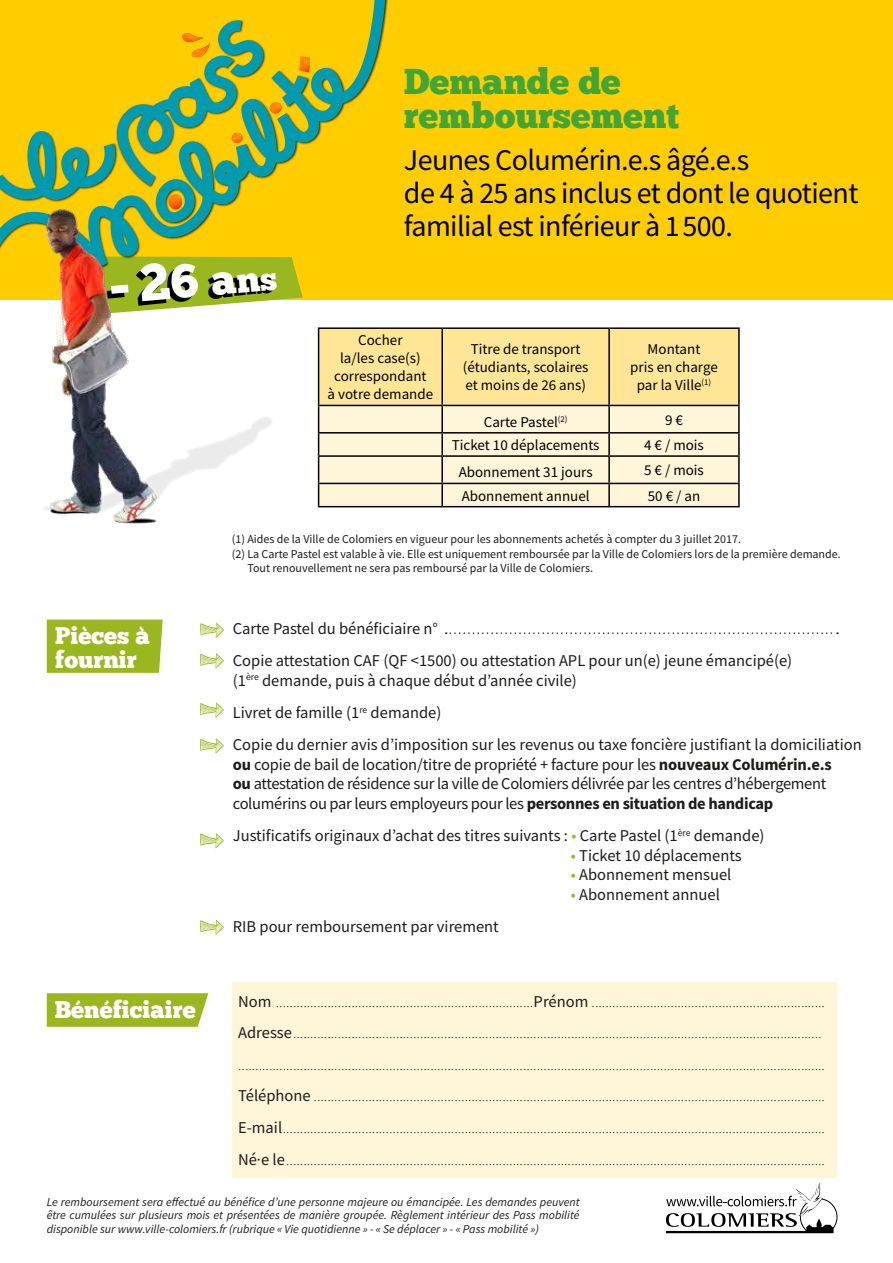
<style>
.page{position:relative;width:893px;height:1263px;background:#fff}
.page>*{position:absolute;margin:0;border:0;box-sizing:border-box;transform-origin:0 0}
.t1{font:36px/34.5px "Chunk Five";color:#41a635}
.t2{font:30px/33px "Source Sans Pro";letter-spacing:-.02em;color:#000}
.t3{font:24px/24px "Chunk Five";color:#fff}
.t4{font:200 16.5px/31.7px "Source Sans Pro";color:#1c1d1b}
.t5{font:16.5px/32.2px "Source Sans Pro";color:#1c1d1b}
.t6{font:16.5px/19.5px "Source Sans Pro";letter-spacing:-.02em;color:#1c1d1b}
.t7{font:15px/18px "Source Sans Pro";color:#000;text-align:center}
.t8{font:italic 12px/13.5px "Source Sans Pro";color:#1c1d1b;text-align:justify}
.t9{font:12px/15.6px "Source Sans Pro";color:#1c1d1b}
.s1{font-weight:700}
.s2{color:#9bb720}
.s3{font-weight:400}
</style>
<div class="page">
<svg style="left:666px;top:1182px;width:172px;height:51px"></svg>
<div style="left:0;top:0;width:893px;height:300px;background:#ffcd00"></div>
<svg style="left:0;top:0;width:388px;height:222px"></svg>
<img style="left:191px;top:44px;width:19px;height:14px">
<img style="left:20px;top:192px;width:272px;height:332px">
<hr style="left:318px;top:327px;width:124px;height:2px;background:#000">
<hr style="left:442px;top:327px;width:167px;height:2px;background:#000">
<hr style="left:609px;top:327px;width:131px;height:2px;background:#000">
<hr style="left:738px;top:329px;width:2px;height:76px;background:#000">
<hr style="left:609px;top:405px;width:131px;height:1px;background:#000">
<hr style="left:738px;top:406px;width:2px;height:26px;background:#000">
<hr style="left:609px;top:432px;width:131px;height:2px;background:#000">
<hr style="left:738px;top:434px;width:2px;height:21px;background:#000">
<hr style="left:609px;top:455px;width:131px;height:2px;background:#000">
<hr style="left:738px;top:457px;width:2px;height:26px;background:#000">
<svg style="left:318px;top:328px;width:421px;height:178px;background:#f3e3b2"></svg>
<hr style="left:442px;top:483px;width:167px;height:1px;background:#000">
<hr style="left:441px;top:484px;width:2px;height:22px;background:#000">
<hr style="left:609px;top:483px;width:131px;height:1px;background:#000">
<hr style="left:608px;top:484px;width:2px;height:22px;background:#000">
<hr style="left:738px;top:484px;width:2px;height:22px;background:#000">
<hr style="left:318px;top:506px;width:124px;height:1px;background:#000">
<hr style="left:442px;top:506px;width:167px;height:1px;background:#000">
<hr style="left:609px;top:506px;width:131px;height:1px;background:#000">
<div style="left:47px;top:619px;width:116px;height:54px;background:#9bb720"></div>
<svg style="left:47px;top:993px;width:161px;height:34px;background:#9fb929"></svg>
<svg style="left:200px;top:702px;width:24px;height:16px"></svg>
<svg style="left:200px;top:738px;width:24px;height:16px"></svg>
<svg style="left:200px;top:833px;width:24px;height:15px"></svg>
<svg style="left:200px;top:920px;width:24px;height:15px"></svg>
<svg style="left:200px;top:623px;width:24px;height:15px"></svg>
<svg style="left:200px;top:653px;width:24px;height:15px"></svg>
<div style="left:232px;top:982px;width:605px;height:196px;background:#fff5d8"></div>
<svg style="left:446px;top:632px;width:392px;height:2px"></svg>
<svg style="left:87px;top:257px;width:216px;height:58px"></svg>
<h1 class="t1" style="left:404px;top:64px;width:277px">Demande de remboursement</h1>
<h2 class="t2" style="left:404px;top:143px;width:456px">Jeunes Columérin.e.s âgé.e.s<br>de 4 à 25 ans inclus et dont le quotient familial est inférieur à 1500.</h2>
<p class="t7" style="left:328px;top:331px;width:107px">Cocher<br>la/les case(s) correspondant<br>à votre demande</p>
<p class="t7" style="left:463px;top:340px;width:127px">Titre de transport (étudiants, scolaires et moins de 26 ans)</p>
<p class="t7" style="left:630px;top:340px;width:89px">Montant<br>pris en charge par la Ville<sup>(1)</sup></p>
<p class="t7" style="left:484px;top:413px;width:85px">Carte Pastel<sup>(2)</sup></p>
<p class="t7" style="left:665px;top:411px;width:19px">9 €</p>
<p class="t7" style="left:452px;top:436px;width:149px">Ticket 10 déplacements</p>
<p class="t7" style="left:644px;top:436px;width:61px">4 € / mois</p>
<p class="t7" style="left:459px;top:463px;width:135px">Abonnement 31 jours</p>
<p class="t7" style="left:644px;top:461px;width:61px">5 € / mois</p>
<p class="t7" style="left:462px;top:487px;width:129px">Abonnement annuel</p>
<p class="t7" style="left:648px;top:487px;width:54px">50 € / an</p>
<h3 class="t3" style="left:55px;top:624px;width:96px">Pièces à fournir</h3>
<h3 class="t3" style="left:55px;top:997px;width:143px">Bénéficiaire</h3>
<p class="t9" style="left:232px;top:531px;width:611px">(1) Aides de la Ville de Colomiers en vigueur pour les abonnements achetés à compter du 3 juillet 2017.<br>(2) La Carte Pastel est valable à vie. Elle est uniquement remboursée par la Ville de Colomiers lors de la première demande.</p>
<p class="t9" style="left:247px;top:560px;width:347px">Tout renouvellement ne sera pas remboursé par la Ville de Colomiers.</p>
<p class="t5" style="left:233px;top:612px;width:561px">Carte Pastel du bénéficiaire n°<br>Copie attestation CAF (QF &lt;1500) ou attestation APL pour un(e) jeune émancipé(e)</p>
<p class="t5" style="left:233px;top:664px;width:630px">(1<sup>ère</sup> demande, puis à chaque début d’année civile)<br>Livret de famille (1<sup>re</sup> demande)<br>Copie du dernier avis d’imposition sur les revenus ou taxe foncière justifiant la domiciliation</p>
<p class="t6" style="left:233px;top:754px;width:600px"><span class="s1">ou</span> copie de bail de location/titre de propriété + facture pour les <span class="s1">nouveaux Columérin.e.s ou</span> attestation de résidence sur la ville de Colomiers délivrée par les centres d’hébergement columérins ou par leurs employeurs pour les <span class="s1">personnes en situation de handicap</span></p>
<p class="t5" style="left:233px;top:819px;width:533px">Justificatifs originaux d’achat des titres suivants : <span class="s2">•</span> Carte Pastel (1<sup>ère</sup> demande)</p>
<p class="t5" style="left:571px;top:839px;width:172px"><span class="s2">•</span> Ticket 10 déplacements</p>
<p class="t5" style="left:571px;top:858px;width:162px"><span class="s2">•</span> Abonnement mensuel</p>
<p class="t5" style="left:571px;top:878px;width:151px"><span class="s2">•</span> Abonnement annuel</p>
<p class="t5" style="left:233px;top:910px;width:268px">RIB pour remboursement par virement</p>
<p class="t4" style="left:238px;top:985px;width:588px"><span class="s3">Nom</span> ...........................................................................<span class="s3">Prénom</span> ....................................................................<br><span class="s3">Adresse</span>.......................................................................................................................................................... ...........................................................................................................................................................................<br><span class="s3">Téléphone</span> .....................................................................................................................................................<br><span class="s3">E-mail</span>..............................................................................................................................................................<br><span class="s3">Né·e le</span>.............................................................................................................................................................</p>
<p class="t8" style="left:47px;top:1195px;width:534px">Le remboursement sera effectué au bénéfice d’une personne majeure ou émancipée. Les demandes peuvent être cumulées sur plusieurs mois et présentées de manière groupée. Règlement intérieur des Pass mobilité disponible sur www.ville-colomiers.fr (rubrique « Vie quotidienne » - « Se déplacer » - « Pass mobilité »)</p>
</div>
